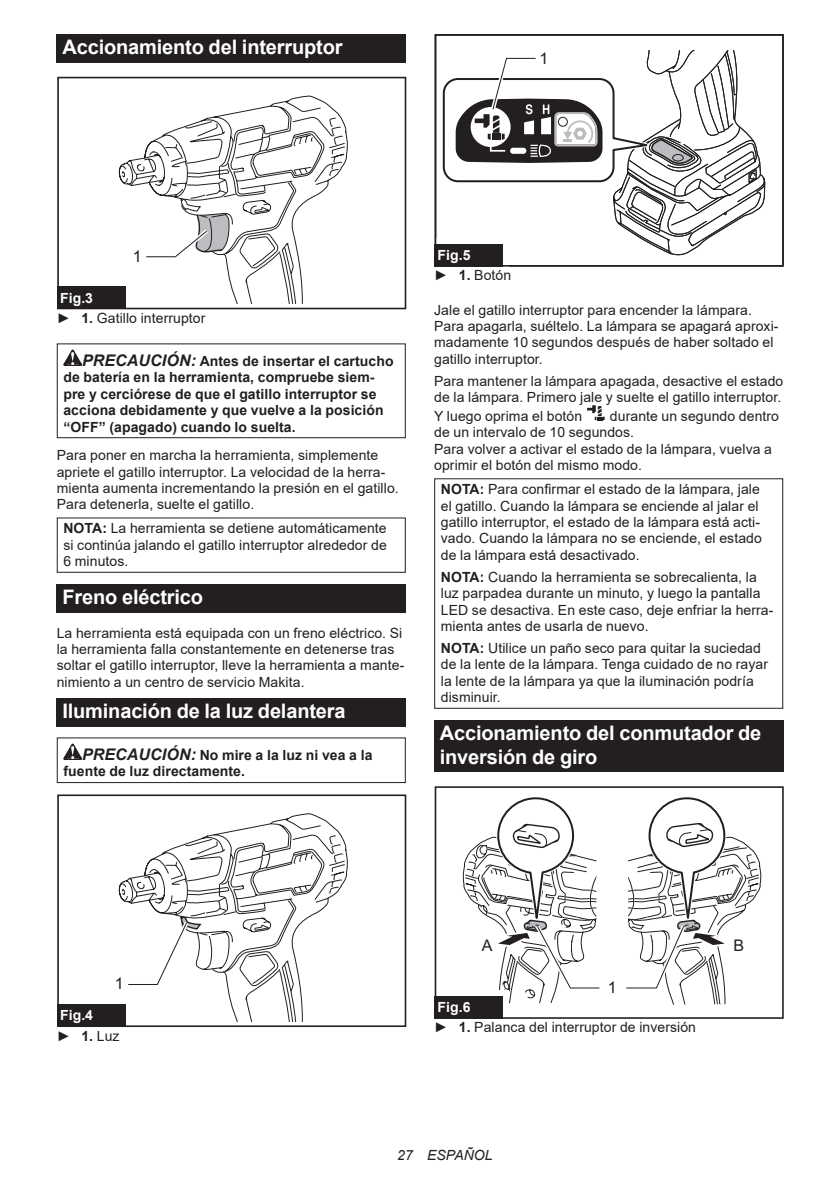
<style>
.page{position:relative;width:840px;height:1191px;background:#fff}
.page>*{position:absolute;margin:0;border:0;box-sizing:border-box;transform-origin:0 0}
.t1{font:700 20px/23.4px "Arial";letter-spacing:-.01em;color:#fff}
.t2{font:16px "Arial";color:#231f20}
.t3{font:14px/16.4px "Arial";letter-spacing:.005em;color:#231f20}
.t4{font:700 14px/16.4px "Arial";letter-spacing:.005em;color:#231f20}
.t5{font:700 14px/20.2px "Arial";color:#fff}
.t6{font:italic 14px "Arial";letter-spacing:.005em;color:#231f20}
.s1{font-weight:700;color:#fff}
.s2{font-weight:700}
.s3{font-style:italic;font-size:16px}
.s4{font-weight:400;color:#231f20}
.s5{color:#231f20}
</style>
<div class="page">
<div style="left:57px;top:34px;width:348px;height:29px;background:#231f20"></div>
<svg style="left:118px;top:95px;width:230px;height:209px"></svg>
<svg style="left:60px;top:281px;width:71px;height:25px"></svg>
<div style="left:57px;top:77px;width:349px;height:232px;border:2px solid #231f20"></div>
<svg style="left:142px;top:198px;width:129px;height:106px"></svg>
<div style="left:57px;top:287px;width:68px;height:22px;background:#231f20"></div>
<svg style="left:63px;top:349px;width:19px;height:17px"></svg>
<div style="left:57px;top:343px;width:348px;height:95px;border:1px solid #231f20"></div>
<div style="left:57px;top:517px;width:348px;height:56px;border:1px solid #231f20"></div>
<div style="left:57px;top:584px;width:348px;height:28px;background:#231f20"></div>
<div style="left:57px;top:698px;width:348px;height:28px;background:#231f20"></div>
<svg style="left:63px;top:743px;width:19px;height:17px"></svg>
<div style="left:57px;top:737px;width:348px;height:46px;border:1px solid #231f20"></div>
<svg style="left:118px;top:813px;width:230px;height:208px"></svg>
<div style="left:57px;top:998px;width:74px;height:29px;background:#fff"></div>
<div style="left:57px;top:794px;width:349px;height:233px;border:2px solid #231f20"></div>
<svg style="left:124px;top:915px;width:147px;height:106px"></svg>
<div style="left:57px;top:1004px;width:68px;height:23px;background:#231f20"></div>
<div style="left:434px;top:34px;width:349px;height:233px;border:2px solid #231f20"></div>
<svg style="left:442px;top:51px;width:323px;height:207px"></svg>
<div style="left:434px;top:244px;width:68px;height:23px;background:#231f20"></div>
<svg style="left:587px;top:405px;width:17px;height:15px"></svg>
<div style="left:434px;top:478px;width:348px;height:231px;border:1px solid #231f20"></div>
<div style="left:434px;top:720px;width:348px;height:52px;background:#231f20"></div>
<div style="left:434px;top:786px;width:349px;height:232px;border:2px solid #231f20"></div>
<svg style="left:626px;top:797px;width:135px;height:208px"></svg>
<svg style="left:462px;top:797px;width:138px;height:206px"></svg>
<div style="left:434px;top:996px;width:68px;height:22px;background:#231f20"></div>
<h1 class="t1" style="left:62px;top:36px;width:281px">Accionamiento del interruptor</h1>
<p class="t2" style="left:539px;top:48px;width:10px">1</p>
<p class="t2" style="left:133px;top:246px;width:10px">1</p>
<p class="t3" style="left:57px;top:287px;width:150px;line-height:20.2px"><span class="s1">Fig.3<br></span>► <span class="s2">1.</span> Gatillo interruptor</p>
<p class="t4" style="left:63px;top:353px;width:331px;text-indent:19px"><span class="s3">PRECAUCIÓN:</span> Antes de insertar el cartucho de batería en la herramienta, compruebe siem&shy;pre y cerciórese de que el gatillo interruptor se acciona debidamente y que vuelve a la posición “OFF” (apagado) cuando lo suelta.</p>
<p class="t3" style="left:57px;top:447px;width:343px">Para poner en marcha la herramienta, simplemente apriete el gatillo interruptor. La velocidad de la herra&shy;mienta aumenta incrementando la presión en el gatillo.<br>Para detenerla, suelte el gatillo.</p>
<p class="t3" style="left:63px;top:520px;width:325px;text-align:justify"><span class="s2">NOTA:</span> La herramienta se detiene automáticamente si continúa jalando el gatillo interruptor alrededor de 6 minutos.</p>
<h1 class="t1" style="left:62px;top:585px;width:142px">Freno eléctrico</h1>
<p class="t3" style="left:57px;top:624px;width:349px">La herramienta está equipada con un freno eléctrico. Si la herramienta falla constantemente en detenerse tras soltar el gatillo interruptor, lleve la herramienta a mante&shy;nimiento a un centro de servicio Makita.</p>
<h1 class="t1" style="left:62px;top:699px;width:284px">Iluminación de la luz delantera</h1>
<p class="t4" style="left:63px;top:747px;width:310px;text-indent:19px"><span class="s3">PRECAUCIÓN:</span> No mire a la luz ni vea a la fuente de luz directamente.</p>
<p class="t3" style="left:434px;top:245px;width:78px;line-height:20.2px"><span class="s1">Fig.5<br></span>► <span class="s2">1.</span> Botón</p>
<p class="t3" style="left:434px;top:301px;width:346px">Jale el gatillo interruptor para encender la lámpara.<br>Para apagarla, suéltelo. La lámpara se apagará aproxi&shy;madamente 10 segundos después de haber soltado el gatillo interruptor.</p>
<p class="t3" style="left:434px;top:373px;width:350px">Para mantener la lámpara apagada, desactive el estado de la lámpara. Primero jale y suelte el gatillo interruptor.</p>
<p class="t3" style="left:434px;top:408px;width:149px">Y luego oprima el botón</p>
<p class="t3" style="left:434px;top:408px;width:346px;text-indent:176px">durante un segundo dentro de un intervalo de 10 segundos.<br>Para volver a activar el estado de la lámpara, vuelva a oprimir el botón del mismo modo.</p>
<p class="t3" style="left:440px;top:481px;width:322px"><span class="s2">NOTA:</span> Para confirmar el estado de la lámpara, jale el gatillo. Cuando la lámpara se enciende al jalar el gatillo interruptor, el estado de la lámpara está acti&shy;vado. Cuando la lámpara no se enciende, el estado de la lámpara está desactivado.</p>
<p class="t3" style="left:440px;top:568px;width:334px"><span class="s2">NOTA:</span> Cuando la herramienta se sobrecalienta, la luz parpadea durante un minuto, y luego la pantalla LED se desactiva. En este caso, deje enfriar la herra&shy;mienta antes de usarla de nuevo.</p>
<p class="t3" style="left:440px;top:640px;width:328px"><span class="s2">NOTA:</span> Utilice un paño seco para quitar la suciedad de la lente de la lámpara. Tenga cuidado de no rayar la lente de la lámpara ya que la iluminación podría disminuir.</p>
<h1 class="t1" style="left:439px;top:721px;width:323px">Accionamiento del conmutador de inversión de giro</h1>
<p class="t2" style="left:115px;top:973px;width:10px">1</p>
<p class="t5" style="left:57px;top:1005px;width:64px">Fig.4<br><span class="s4">►</span> <span class="s5">1.</span> <span class="s4">Luz</span></p>
<p class="t2" style="left:481px;top:935px;width:12px">A</p>
<p class="t2" style="left:733px;top:935px;width:12px">B</p>
<p class="t2" style="left:607px;top:976px;width:10px">1</p>
<p class="t3" style="left:434px;top:997px;width:263px;line-height:20.2px"><span class="s1">Fig.6<br></span>► <span class="s2">1.</span> Palanca del interruptor de inversión</p>
<p class="t6" style="left:397px;top:1146px;width:97px">27 ESPAÑOL</p>
</div>
